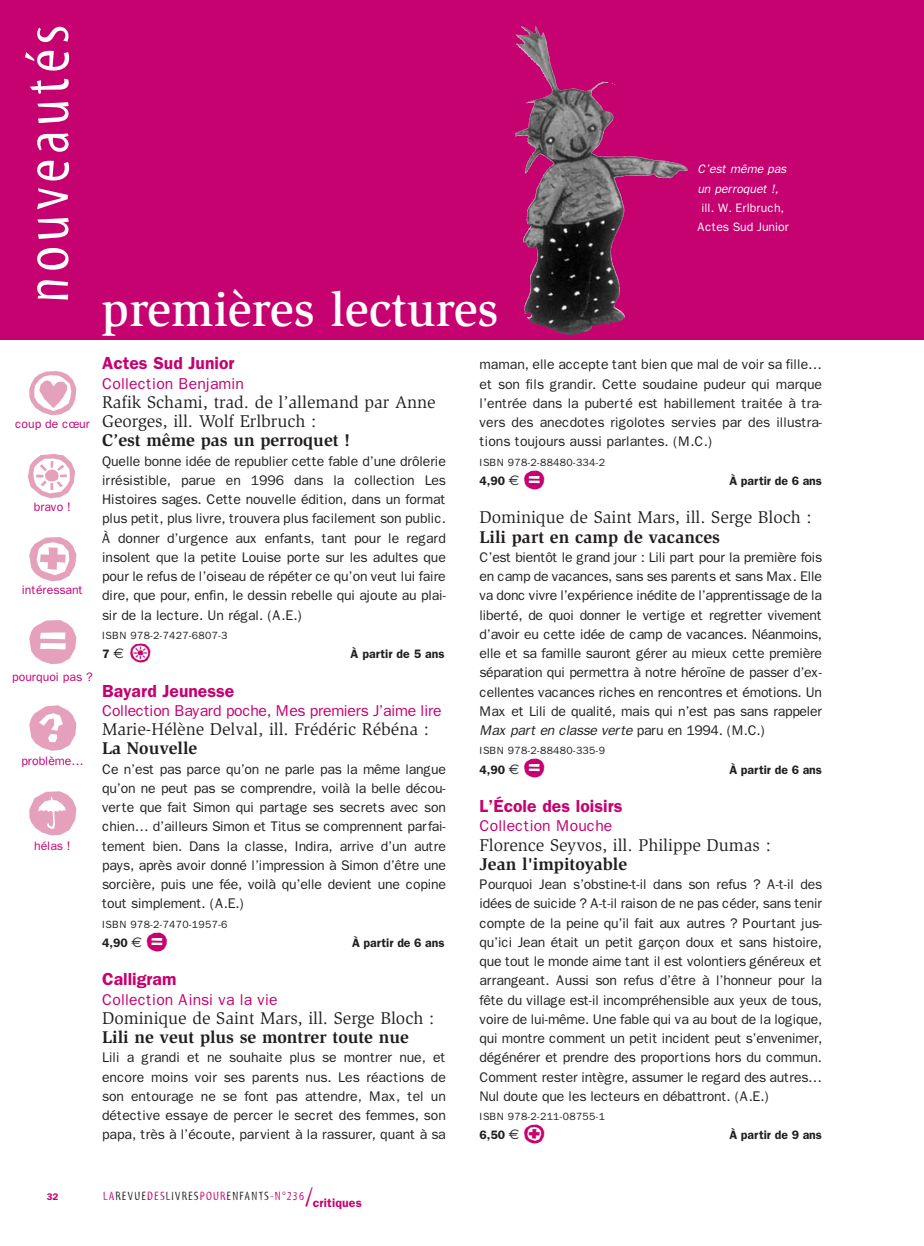
<style>
.page{position:relative;width:924px;height:1246px;background:#fff}
.page>*{position:absolute;margin:0;border:0;box-sizing:border-box;transform-origin:0 0}
.t1{font:82.08px/83px "Ale Signs White LL";color:#e5a1bc}
.t2{font:82.08px/84.7px "Ale Signs Black LL";color:#e5a1bc}
.t3{font:63px "Myriad Tilt";letter-spacing:.08em;color:#fff}
.t4{font:500 49px "Slimbach";color:#fff}
.t5{font:35px "Ale Signs Black LL";color:#c60170}
.t6{font:35px "Ale Signs White LL";color:#c60170}
.t7{font:17.5px/19.2px "Slimbach";color:#231f20}
.t8{font:600 17.5px "Franklin Gothic";color:#c60170}
.t9{font:15.75px "Franklin Gothic";color:#c60170}
.t10{font:15.75px "Franklin Gothic";letter-spacing:-.025em;color:#c60170}
.t11{font:14px/19.2px "Franklin Gothic";letter-spacing:-.01em;color:#231f20;text-align:justify}
.t12{font:600 12.25px "Franklin Gothic";color:#231f20}
.t13{font:12.25px "Franklin Gothic";letter-spacing:-.005em;color:#c60170}
.t14{font:12.25px "Myriad Tilt";letter-spacing:.1em;color:#231f20}
.t15{font:12.25px "Franklin Gothic";letter-spacing:-.005em;color:#fff}
.t16{font:italic 12.25px "Franklin Gothic";letter-spacing:-.005em;color:#fff}
.t17{font:10.5px "Franklin Gothic";letter-spacing:.03em;color:#231f20}
.t18{font:600 9.62px "Franklin Gothic";color:#c60170}
.s1{font-weight:700}
.s2{font-family:"Euro Sans";font-weight:400;font-size:14px}
.s3{font-style:italic}
.s4{color:#c60170}
.s5{font-size:26.25px;color:#c60170}
.s6{font-family:"Franklin Gothic";font-weight:600;color:#c60170}
</style>
<div class="page">
<div style="left:0;top:0;width:924px;height:340px;background:#c60170"></div>
<p class="t3" style="left:24px;top:303px;width:280px;rotate:-90deg">nouveautés</p>
<p class="t1" style="left:26px;top:347px;width:55px">B o</p>
<p class="t13" style="left:34px;top:500px;width:39px">bravo !</p>
<p class="t13" style="left:15px;top:417px;width:76px">coup de cœur</p>
<p class="t1" style="left:26px;top:513px;width:55px">U</p>
<p class="t13" style="left:22px;top:583px;width:63px">intéressant</p>
<p class="t2" style="left:26px;top:595px;width:55px">a</p>
<p class="t13" style="left:12px;top:669px;width:82px">pourquoi pas ?</p>
<p class="t2" style="left:26px;top:681px;width:55px">g<br>R</p>
<p class="t13" style="left:34px;top:839px;width:38px">hélas !</p>
<p class="t13" style="left:21px;top:754px;width:64px">problème…</p>
<p class="t4" style="left:102px;top:291px;width:398px">premières lectures</p>
<p class="t16" style="left:697px;top:162px;width:90px">C’est même pas</p>
<p class="t16" style="left:697px;top:181px;width:83px">un perroquet !,</p>
<p class="t15" style="left:701px;top:201px;width:84px">ill. W. Erlbruch,</p>
<p class="t15" style="left:697px;top:220px;width:93px">Actes Sud Junior</p>
<p class="t8" style="left:102px;top:353px;width:134px">Actes Sud Junior</p>
<p class="t9" style="left:102px;top:374px;width:143px">Collection Benjamin</p>
<p class="t7" style="left:102px;top:394px;width:335px">Rafik Schami, trad. de l’allemand par Anne<br>Georges, ill. Wolf Erlbruch :<br><span class="s1">C’est même pas un perroquet !</span></p>
<p class="t11" style="left:102px;top:451px;width:345px">Quelle bonne idée de republier cette fable d’une drôlerie irrésistible, parue en 1996 dans la collection Les Histoires sages. Cette nouvelle édition, dans un format plus petit, plus livre, trouvera plus facilement son public.<br>À donner d’urgence aux enfants, tant pour le regard insolent que la petite Louise porte sur les adultes que pour le refus de l’oiseau de répéter ce qu’on veut lui faire dire, que pour, enfin, le dessin rebelle qui ajoute au plai&shy;sir de la lecture. Un régal. (A.E.)</p>
<p class="t17" style="left:102px;top:629px;width:127px">ISBN 978-2-7427-6807-3</p>
<p class="t12" style="left:102px;top:647px;width:23px">7 <span class="s2">€</span></p>
<p class="t6" style="left:130px;top:630px;width:24px">o</p>
<p class="t12" style="left:350px;top:647px;width:96px">À partir de 5 ans</p>
<p class="t8" style="left:102px;top:680px;width:134px">Bayard Jeunesse</p>
<p class="t10" style="left:102px;top:701px;width:341px">Collection Bayard poche, Mes premiers J’aime lire</p>
<p class="t7" style="left:102px;top:721px;width:328px">Marie-Hélène Delval, ill. Frédéric Rébéna :<br><span class="s1">La Nouvelle</span></p>
<p class="t11" style="left:102px;top:759px;width:345px">Ce n’est pas parce qu’on ne parle pas la même langue qu’on ne peut pas se comprendre, voilà la belle décou&shy;verte que fait Simon qui partage ses secrets avec son chien… d’ailleurs Simon et Titus se comprennent parfai&shy;tement bien. Dans la classe, Indira, arrive d’un autre pays, après avoir donné l’impression à Simon d’être une sorcière, puis une fée, voilà qu’elle devient une copine tout simplement. (A.E.)</p>
<p class="t17" style="left:102px;top:918px;width:127px">ISBN 978-2-7470-1957-6</p>
<p class="t12" style="left:102px;top:935px;width:41px">4,90 <span class="s2">€</span></p>
<p class="t5" style="left:145px;top:919px;width:24px">a</p>
<p class="t12" style="left:352px;top:935px;width:94px">À partir de 6 ans</p>
<p class="t8" style="left:102px;top:969px;width:76px">Calligram</p>
<p class="t9" style="left:102px;top:990px;width:177px">Collection Ainsi va la vie</p>
<p class="t7" style="left:102px;top:1010px;width:334px">Dominique de Saint Mars, ill. Serge Bloch :<br><span class="s1">Lili ne veut plus se montrer toute nue</span></p>
<p class="t11" style="left:102px;top:1048px;width:345px">Lili a grandi et ne souhaite plus se montrer nue, et encore moins voir ses parents nus. Les réactions de son entourage ne se font pas attendre, Max, tel un détective essaye de percer le secret des femmes, son papa, très à l’écoute, parvient à la rassurer, quant à sa</p>
<p class="t11" style="left:479px;top:355px;width:344px">maman, elle accepte tant bien que mal de voir sa fille… et son fils grandir. Cette soudaine pudeur qui marque l’entrée dans la puberté est habillement traitée à tra&shy;vers des anecdotes rigolotes servies par des illustra&shy;tions toujours aussi parlantes. (M.C.)</p>
<p class="t17" style="left:479px;top:456px;width:127px">ISBN 978-2-88480-334-2</p>
<p class="t12" style="left:479px;top:473px;width:41px">4,90 <span class="s2">€</span></p>
<p class="t5" style="left:523px;top:457px;width:24px">a</p>
<p class="t12" style="left:729px;top:473px;width:94px">À partir de 6 ans</p>
<p class="t7" style="left:479px;top:509px;width:334px">Dominique de Saint Mars, ill. Serge Bloch :<br><span class="s1">Lili part en camp de vacances</span></p>
<p class="t11" style="left:479px;top:547px;width:344px">C’est bientôt le grand jour : Lili part pour la première fois en camp de vacances, sans ses parents et sans Max. Elle va donc vivre l’expérience inédite de l’apprentissage de la liberté, de quoi donner le vertige et regretter vivement d’avoir eu cette idée de camp de vacances. Néanmoins, elle et sa famille sauront gérer au mieux cette première séparation qui permettra à notre héroïne de passer d’ex&shy;cellentes vacances riches en rencontres et émotions. Un Max et Lili de qualité, mais qui n’est pas sans rappeler <span class="s3">Max part en classe verte</span> paru en 1994. (M.C.)</p>
<p class="t17" style="left:479px;top:745px;width:127px">ISBN 978-2-88480-335-9</p>
<p class="t12" style="left:479px;top:762px;width:41px">4,90 <span class="s2">€</span></p>
<p class="t5" style="left:523px;top:746px;width:24px">a</p>
<p class="t12" style="left:729px;top:762px;width:94px">À partir de 6 ans</p>
<p class="t8" style="left:479px;top:796px;width:144px">L’École des loisirs</p>
<p class="t9" style="left:479px;top:817px;width:134px">Collection Mouche</p>
<p class="t7" style="left:479px;top:836px;width:293px">Florence Seyvos, ill. Philippe Dumas :<br><span class="s1">Jean l'impitoyable</span></p>
<p class="t11" style="left:479px;top:875px;width:344px">Pourquoi Jean s’obstine-t-il dans son refus ? A-t-il des idées de suicide ? A-t-il raison de ne pas céder, sans tenir compte de la peine qu’il fait aux autres ? Pourtant jus&shy;qu’ici Jean était un petit garçon doux et sans histoire, que tout le monde aime tant il est volontiers généreux et arrangeant. Aussi son refus d’être à l’honneur pour la fête du village est-il incompréhensible aux yeux de tous, voire de lui-même. Une fable qui va au bout de la logique, qui montre comment un petit incident peut s’envenimer, dégénérer et prendre des proportions hors du commun.<br>Comment rester intègre, assumer le regard des autres… Nul doute que les lecteurs en débattront. (A.E.)</p>
<p class="t17" style="left:479px;top:1110px;width:127px">ISBN 978-2-211-08755-1</p>
<p class="t12" style="left:479px;top:1128px;width:41px">6,50 <span class="s2">€</span></p>
<p class="t6" style="left:523px;top:1112px;width:24px">U</p>
<p class="t12" style="left:729px;top:1128px;width:94px">À partir de 9 ans</p>
<p class="t18" style="left:47px;top:1191px;width:13px">32</p>
<p class="t14" style="left:103px;top:1191px;width:260px"><span class="s4">LA</span>REVUE<span class="s4">DES</span>LIVRES<span class="s4">POUR</span>ENFANTS<span class="s4">-N°236</span><span class="s5">/</span><span class="s6">critiques</span></p>
</div>
